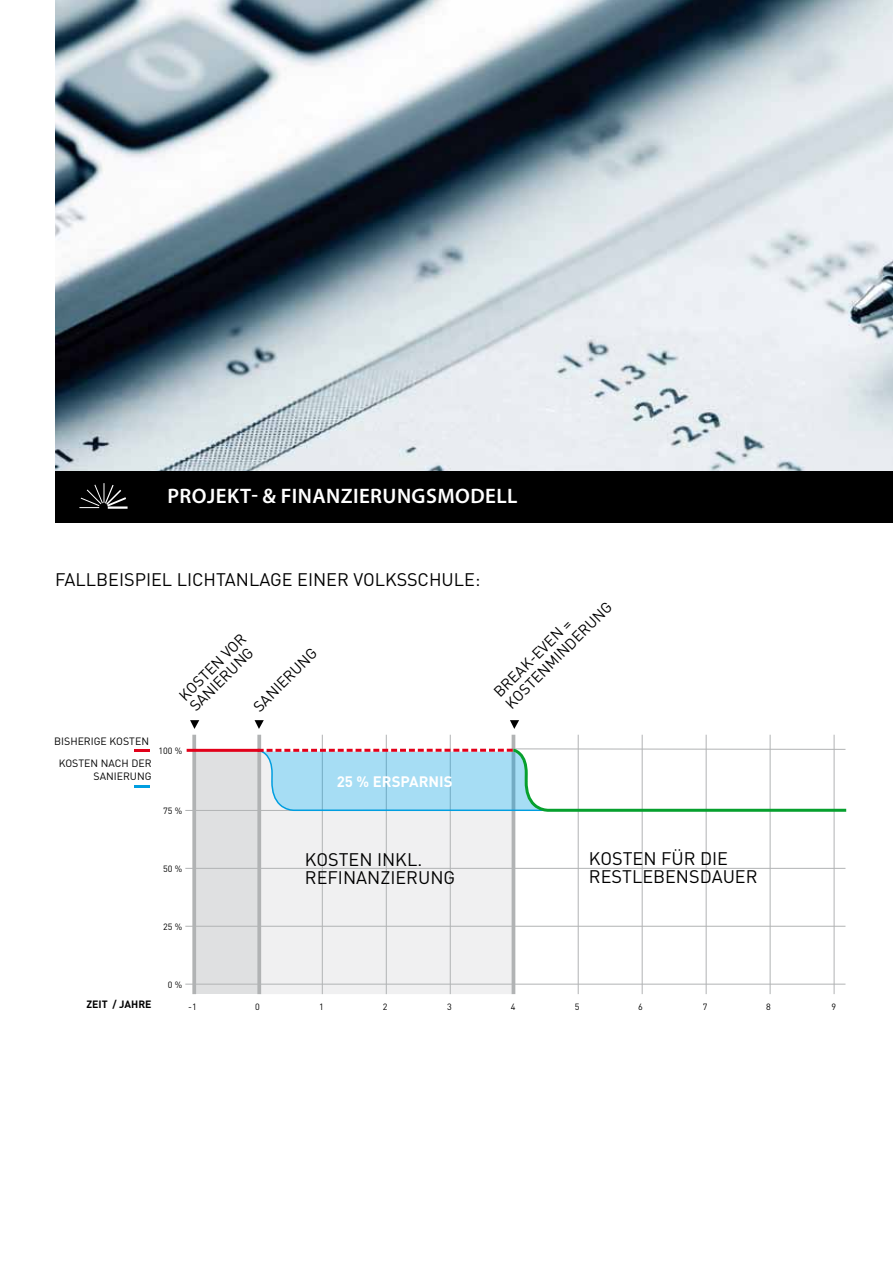
<style>
.page{position:relative;width:893px;height:1263px;background:#fff}
.page>*{position:absolute;margin:0;border:0;box-sizing:border-box;transform-origin:0 0}
.t1{font:600 21px "Myriad Pro";letter-spacing:.02em;color:#fff}
.t2{font:18px/18px "DIN";color:#000}
.t3{font:15px/15px "DIN";color:#000}
.t4{font:700 15px "DIN";color:#fff}
.t5{font:10.5px/12.6px "DIN";color:#000;text-align:right}
.t6{font:700 10.5px "DIN";color:#000}
.t7{font:9px "DIN";color:#000}
</style>
<div class="page">
<img style="left:55px;top:0;width:838px;height:471px">
<div style="left:55px;top:471px;width:838px;height:51px;background:#000"></div>
<hr style="left:108px;top:506px;width:20px;height:3px;background:#fff">
<svg style="left:79px;top:483px;width:49px;height:25px"></svg>
<hr style="left:512px;top:735px;width:3px;height:259px;background:#b1b3b4">
<div style="left:196px;top:751px;width:62px;height:243px;background:#dfe0e1"></div>
<hr style="left:185px;top:984px;width:660px;height:1px;background:#b1b3b4">
<hr style="left:185px;top:926px;width:660px;height:1px;background:#b1b3b4">
<hr style="left:185px;top:868px;width:660px;height:1px;background:#b1b3b4">
<hr style="left:185px;top:810px;width:660px;height:1px;background:#b1b3b4">
<hr style="left:322px;top:735px;width:1px;height:259px;background:#b1b3b4">
<hr style="left:386px;top:735px;width:1px;height:259px;background:#b1b3b4">
<svg style="left:257px;top:735px;width:4px;height:259px"></svg>
<svg style="left:192px;top:735px;width:4px;height:259px"></svg>
<hr style="left:450px;top:735px;width:1px;height:259px;background:#b1b3b4">
<hr style="left:578px;top:735px;width:1px;height:259px;background:#b1b3b4">
<hr style="left:642px;top:735px;width:1px;height:259px;background:#b1b3b4">
<hr style="left:706px;top:735px;width:1px;height:259px;background:#b1b3b4">
<hr style="left:770px;top:735px;width:1px;height:259px;background:#b1b3b4">
<hr style="left:834px;top:735px;width:1px;height:259px;background:#b1b3b4">
<hr style="left:135px;top:749px;width:15px;height:3px;background:#e2001a">
<hr style="left:135px;top:785px;width:15px;height:3px;background:#009ee0">
<svg style="left:190px;top:720px;width:9px;height:9px"></svg>
<svg style="left:255px;top:720px;width:9px;height:9px"></svg>
<svg style="left:510px;top:720px;width:9px;height:9px"></svg>
<hr style="left:187px;top:749px;width:73px;height:3px;background:#e2001a">
<svg style="left:258px;top:810px;width:252px;height:185px"></svg>
<svg style="left:258px;top:748px;width:252px;height:62px;background:#abd5eb"></svg>
<svg style="left:510px;top:747px;width:337px;height:248px"></svg>
<p class="t1" style="left:167px;top:484px;width:340px">PROJEKT- &amp; FINANZIERUNGSMODELL</p>
<p class="t2" style="left:55px;top:571px;width:427px">FALLBEISPIEL LICHTANLAGE EINER VOLKSSCHULE:</p>
<p class="t3" style="left:176px;top:692px;width:89px;rotate:-45deg">KOSTEN VOR<br>SANIERUNG</p>
<p class="t3" style="left:250px;top:703px;width:85px;rotate:-45deg">SANIERUNG</p>
<p class="t5" style="left:54px;top:735px;width:96px">BISHERIGE KOSTEN</p>
<p class="t5" style="left:59px;top:757px;width:94px">KOSTEN NACH DER<br>SANIERUNG</p>
<p class="t7" style="left:158px;top:745px;width:25px">100 %</p>
<p class="t7" style="left:163px;top:805px;width:21px">75 %</p>
<p class="t4" style="left:337px;top:772px;width:117px">25 % ERSPARNIS</p>
<p class="t7" style="left:163px;top:863px;width:21px">50 %</p>
<p class="t2" style="left:305px;top:850px;width:119px">KOSTEN INKL.<br>REFINAN</p>
<p class="t2" style="left:380px;top:868px;width:76px">ZI ERUNG</p>
<p class="t3" style="left:502px;top:700px;width:145px;rotate:-45deg">KOSTENMINDERUNG</p>
<p class="t3" style="left:491px;top:689px;width:104px;rotate:-45deg">B REAK-EVEN =</p>
<p class="t2" style="left:589px;top:849px;width:170px">KOSTEN FÜR DIE<br>RESTLEBENSDAUER</p>
<p class="t7" style="left:163px;top:921px;width:21px">25 %</p>
<p class="t7" style="left:168px;top:979px;width:16px">0 %</p>
<p class="t6" style="left:86px;top:998px;width:67px">ZEIT / JAHRE</p>
<p class="t7" style="left:188px;top:1001px;width:10px">-1</p>
<p class="t7" style="left:255px;top:1001px;width:6px">0</p>
<p class="t7" style="left:319px;top:1001px;width:6px">1</p>
<p class="t7" style="left:383px;top:1001px;width:6px">2</p>
<p class="t7" style="left:447px;top:1001px;width:6px">3</p>
<p class="t7" style="left:511px;top:1001px;width:6px">4</p>
<p class="t7" style="left:575px;top:1001px;width:6px">5</p>
<p class="t7" style="left:638px;top:1001px;width:6px">6</p>
<p class="t7" style="left:703px;top:1001px;width:6px">7</p>
<p class="t7" style="left:766px;top:1001px;width:6px">8</p>
<p class="t7" style="left:832px;top:1001px;width:6px">9</p>
</div>
